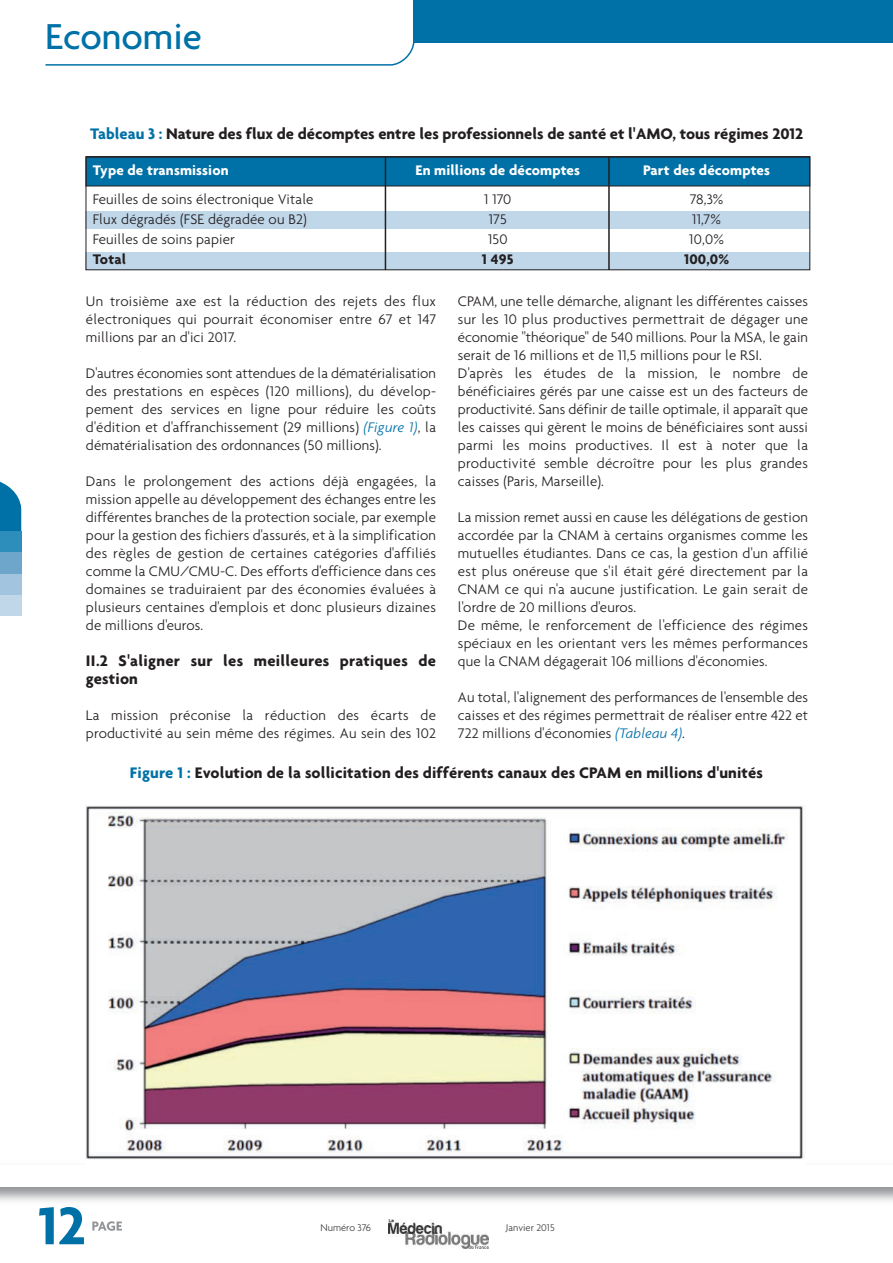
<style>
.page{position:relative;width:893px;height:1263px;background:#fff}
.page>*{position:absolute;margin:0;border:0;box-sizing:border-box;transform-origin:0 0}
.t1{font:700 57px "Agenda";color:#0071a7}
.t2{font:500 39px "Agenda";color:#0071a7}
.t3{font:700 16.5px/18px "Agenda";letter-spacing:.01em;color:#231f20}
.t4{font:300 15px/18px "Agenda";letter-spacing:.01em;color:#231f20;text-align:justify}
.t5{font:700 15px "Agenda";letter-spacing:.01em;color:#fff}
.t6{font:700 15px "Agenda";letter-spacing:.01em;color:#231f20}
.t7{font:300 10.5px "Agenda";color:#3e3e3f}
.s1{color:#0071a7}
.s2{font-style:italic;color:#0071a7}
</style>
<div class="page">
<svg style="left:0;top:481px;width:22px;height:135px"></svg>
<div style="left:0;top:531px;width:21px;height:213px;background:#2d8ebb"></div>
<div style="left:0;top:553px;width:21px;height:213px;background:#6ea6cb"></div>
<div style="left:0;top:574px;width:21px;height:213px;background:#a3c4de"></div>
<div style="left:0;top:595px;width:21px;height:213px;background:#c0d6e9"></div>
<div style="left:0;top:617px;width:21px;height:213px;background:#fff"></div>
<img style="left:388px;top:1220px;width:101px;height:29px">
<svg style="left:92px;top:1221px;width:30px;height:10px"></svg>
<svg style="left:45px;top:43px;width:370px;height:23px"></svg>
<div style="left:413px;top:0;width:480px;height:43px;background:#0071a7"></div>
<div style="left:86px;top:157px;width:724px;height:29px;background:#0071a7"></div>
<div style="left:86px;top:211px;width:724px;height:18px;background:#c0d6e9"></div>
<div style="left:86px;top:252px;width:724px;height:17px;background:#c0d6e9"></div>
<div style="left:86px;top:156px;width:724px;height:114px;border:1px solid #231f20"></div>
<hr style="left:385px;top:157px;width:1px;height:113px;background:#231f20">
<hr style="left:608px;top:157px;width:2px;height:113px;background:#231f20">
<img style="left:85px;top:806px;width:720px;height:354px">
<h2 class="t2" style="left:45px;top:13px;width:158px">Economie</h2>
<p class="t3" style="left:90px;top:125px;width:715px"><span class="s1">Tableau 3 :</span> Nature des flux de décomptes entre les professionnels de santé et l'AMO, tous régimes 2012</p>
<p class="t5" style="left:93px;top:161px;width:137px">Type de transmission</p>
<p class="t5" style="left:415px;top:161px;width:166px">En millions de décomptes</p>
<p class="t5" style="left:643px;top:161px;width:129px">Part des décomptes</p>
<p class="t4" style="left:93px;top:189px;width:222px">Feuilles de soins électronique Vitale</p>
<p class="t4" style="left:484px;top:189px;width:29px">1 170</p>
<p class="t4" style="left:690px;top:189px;width:35px">78,3%</p>
<p class="t4" style="left:93px;top:210px;width:215px">Flux dégradés (FSE dégradée ou B2)</p>
<p class="t4" style="left:489px;top:210px;width:19px">175</p>
<p class="t4" style="left:692px;top:210px;width:30px">11,7%</p>
<p class="t4" style="left:93px;top:230px;width:144px">Feuilles de soins papier</p>
<p class="t4" style="left:488px;top:230px;width:21px">150</p>
<p class="t4" style="left:689px;top:230px;width:36px">10,0%</p>
<p class="t6" style="left:93px;top:250px;width:35px">Total</p>
<p class="t6" style="left:482px;top:250px;width:33px">1 495</p>
<p class="t6" style="left:684px;top:250px;width:47px">100,0%</p>
<p class="t4" style="left:86px;top:292px;width:352px">Un troisième axe est la réduction des rejets des flux électroniques qui pourrait économiser entre 67 et 147 millions par an d'ici 2017.</p>
<p class="t4" style="left:86px;top:364px;width:352px">D'autres économies sont attendues de la dématérialisation des prestations en espèces (120 millions), du dévelop - pement des services en ligne pour réduire les coûts d'édition et d'affranchissement (29 millions) <span class="s2">(Figure 1)</span>, la dématérialisation des ordonnances (50 millions).</p>
<p class="t4" style="left:86px;top:472px;width:352px">Dans le prolongement des actions déjà engagées, la mission appelle au développement des échanges entre les différentes branches de la protection sociale, par exemple pour la gestion des fichiers d'assurés, et à la simplification des règles de gestion de certaines catégories d'affiliés comme la CMU/CMU-C. Des efforts d'efficience dans ces domaines se traduiraient par des économies évaluées à plusieurs centaines d'emplois et donc plusieurs dizaines de millions d'euros.</p>
<p class="t3" style="left:86px;top:651px;width:352px">II.2 S'aligner sur les meilleures pratiques de gestion</p>
<p class="t4" style="left:86px;top:706px;width:352px">La mission préconise la réduction des écarts de productivité au sein même des régimes. Au sein des 102</p>
<p class="t4" style="left:458px;top:292px;width:352px;text-align:left">CPAM, une telle démarche, alignant les différentes caisses sur les 10 plus productives permettrait de dégager une économie "théorique" de 540 millions. Pour la MSA, le gain serait de 16 millions et de 11,5 millions pour le RSI.<br>D'après les études de la mission, le nombre de bénéficiaires gérés par une caisse est un des facteurs de productivité. Sans définir de taille optimale, il apparaît que les caisses qui gèrent le moins de bénéficiaires sont aussi parmi les moins productives. Il est à noter que la productivité semble décroître pour les plus grandes caisses (Paris, Marseille).</p>
<p class="t4" style="left:458px;top:508px;width:352px;text-align:left">La mission remet aussi en cause les délégations de gestion accordée par la CNAM à certains organismes comme les mutuelles étudiantes. Dans ce cas, la gestion d'un affilié est plus onéreuse que s'il était géré directement par la CNAM ce qui n'a aucune justification. Le gain serait de l'ordre de 20 millions d'euros.<br>De même, le renforcement de l'efficience des régimes spéciaux en les orientant vers les mêmes performances que la CNAM dégagerait 106 millions d'économies.</p>
<p class="t4" style="left:458px;top:688px;width:352px">Au total, l'alignement des performances de l'ensemble des caisses et des régimes permettrait de réaliser entre 422 et 722 millions d'économies <span class="s2">(Tableau 4)</span>.</p>
<p class="t3" style="left:130px;top:764px;width:634px"><span class="s1">Figure 1 :</span> Evolution de la sollicitation des différents canaux des CPAM en millions d'unités</p>
<h1 class="t1" style="left:38px;top:1191px;width:49px">12</h1>
<p class="t7" style="left:321px;top:1222px;width:52px">Numéro 376</p>
<p class="t7" style="left:506px;top:1222px;width:50px">Janvier 2015</p>
</div>
